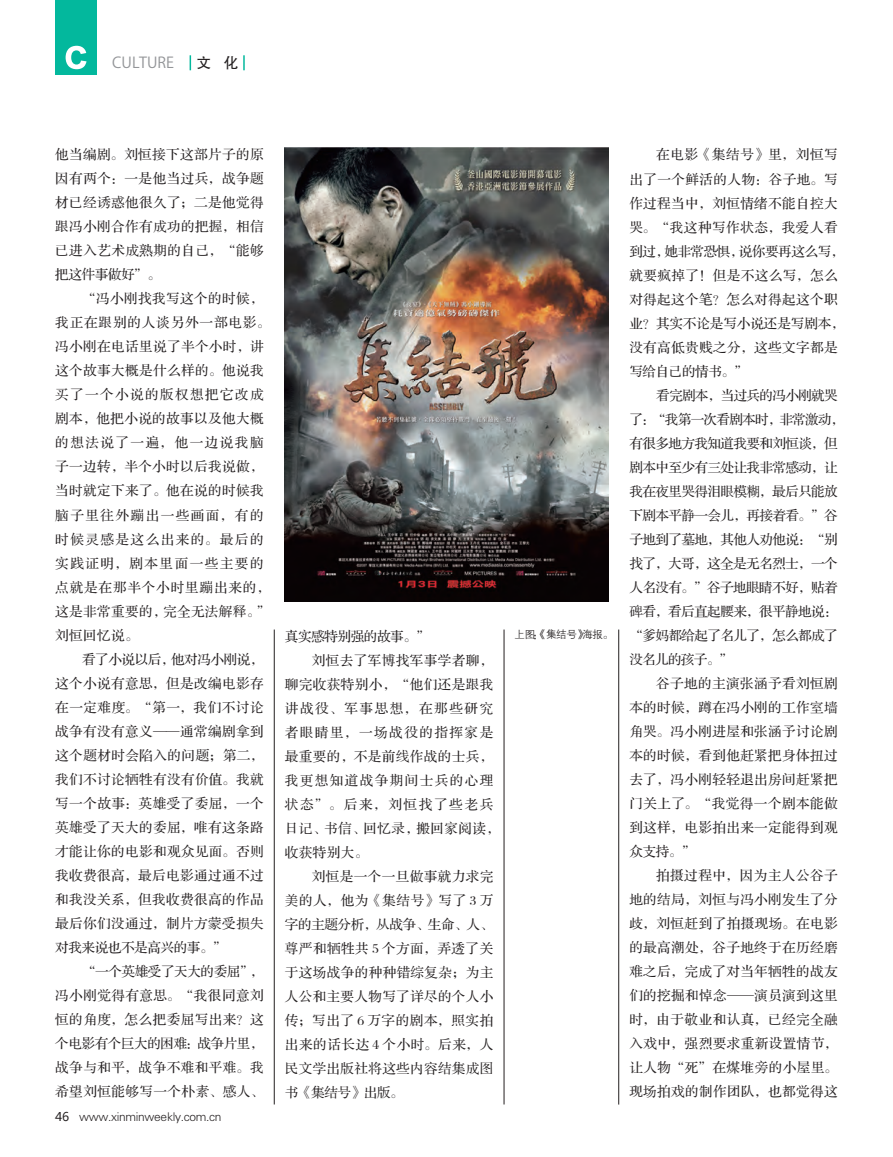
<style>
.page{position:relative;width:893px;height:1157px;background:#fff}
.page>*{position:absolute;margin:0;border:0;box-sizing:border-box;transform-origin:0 0}
.t1{font:15px "Koz Go Pro";color:#939598}
.t2{font:15px "FZHTJW GB1 0";color:#231f20}
.t3{font:13.5px "FZS3 JW GB1 0";letter-spacing:.035em;color:#231f20}
.t4{font:13.5px "FZS3 JW GB1 0";letter-spacing:-.035em;color:#231f20}
.t5{font:13.5px "FZS3 JW GB1 0";letter-spacing:-.025em;color:#231f20}
.t6{font:13.5px "FZS3 JW GB1 0";letter-spacing:.115em;color:#231f20}
.t7{font:13.5px "FZS3 JW GB1 0";letter-spacing:.07em;color:#231f20}
.t8{font:13.5px "FZS3 JW GB1 0";letter-spacing:.11em;color:#231f20}
.t9{font:13.5px "FZS3 JW GB1 0";letter-spacing:.055em;color:#231f20}
.t10{font:13.5px "FZS3 JW GB1 0";letter-spacing:-.045em;color:#231f20}
.t11{font:13.5px "FZS3 JW GB1 0";color:#231f20}
.t12{font:13.5px "FZS3 JW GB1 0";letter-spacing:.125em;color:#231f20}
.t13{font:13.5px "FZS3 JW GB1 0";letter-spacing:.13em;color:#231f20}
.t14{font:13.5px "FZS3 JW GB1 0";letter-spacing:-.04em;color:#231f20}
.t15{font:12px "FZXH1 JW GB1 0";letter-spacing:-.025em;color:#231f20}
.t16{font:10.5px "FZZDXJW GB1 0";letter-spacing:-.025em;color:#231f20}
.s1{font-family:"Microsoft Ya Hei"}
</style>
<div class="page">
<svg style="left:190px;top:55px;width:1px;height:15px"></svg>
<svg style="left:243px;top:55px;width:2px;height:15px"></svg>
<div style="left:55px;top:0;width:42px;height:74px;background:#03b89d"></div>
<svg style="left:66px;top:46px;width:21px;height:23px"></svg>
<hr style="left:618px;top:629px;width:1px;height:475px;background:#231f20">
<hr style="left:274px;top:629px;width:1px;height:475px;background:#231f20">
<hr style="left:504px;top:629px;width:1px;height:475px;background:#231f20">
<img style="left:285px;top:148px;width:323px;height:453px">
<p class="t1" style="left:112px;top:53px;width:63px">CULTURE</p>
<p class="t2" style="left:196px;top:55px;width:44px">文 化</p>
<p class="t3" style="left:55px;top:148px;width:210px">他当编剧。刘恒接下这部片子的原</p>
<p class="t3" style="left:55px;top:172px;width:210px">因有两个：一是他当过兵，战争题</p>
<p class="t3" style="left:55px;top:196px;width:210px">材已经诱惑他很久了；二是他觉得</p>
<p class="t3" style="left:55px;top:220px;width:210px">跟冯小刚合作有成功的把握，相信</p>
<p class="t3" style="left:55px;top:244px;width:210px">已进入艺术成熟期的自己，“能够</p>
<p class="t3" style="left:55px;top:268px;width:107px">把这件事做好”。</p>
<p class="t3" style="left:82px;top:292px;width:183px">“冯小刚找我写这个的时候，</p>
<p class="t7" style="left:55px;top:316px;width:217px">我正在跟别的人谈另外一部电影。</p>
<p class="t3" style="left:55px;top:340px;width:210px">冯小刚在电话里说了半个小时，讲</p>
<p class="t3" style="left:55px;top:364px;width:210px">这个故事大概是什么样的。他说我</p>
<p class="t8" style="left:55px;top:388px;width:210px">买了一个小说的版权想把它改成</p>
<p class="t3" style="left:55px;top:412px;width:210px">剧本，他把小说的故事以及他大概</p>
<p class="t6" style="left:55px;top:436px;width:210px">的想法说了一遍，他一边说我脑</p>
<p class="t3" style="left:55px;top:460px;width:210px">子一边转，半个小时以后我说做，</p>
<p class="t3" style="left:55px;top:484px;width:210px">当时就定下来了。他在说的时候我</p>
<p class="t6" style="left:55px;top:508px;width:210px">脑子里往外蹦出一些画面，有的</p>
<p class="t6" style="left:55px;top:532px;width:210px">时候灵感是这么出来的。最后的</p>
<p class="t6" style="left:55px;top:556px;width:210px">实践证明，剧本里面一些主要的</p>
<p class="t7" style="left:55px;top:580px;width:217px">点就是在那半个小时里蹦出来的，</p>
<p class="t3" style="left:55px;top:604px;width:217px">这是非常重要的，完全无法解释。”</p>
<p class="t3" style="left:55px;top:628px;width:85px">刘恒回忆说。</p>
<p class="t5" style="left:82px;top:652px;width:183px">看了小说以后，他对冯小刚说，</p>
<p class="t3" style="left:55px;top:676px;width:210px">这个小说有意思，但是改编电影存</p>
<p class="t3" style="left:55px;top:700px;width:210px">在一定难度。“第一，我们不讨论</p>
<p class="t3" style="left:55px;top:724px;width:210px">战争有没有意义——通常编剧拿到</p>
<p class="t3" style="left:55px;top:748px;width:210px">这个题材时会陷入的问题；第二，</p>
<p class="t3" style="left:55px;top:772px;width:210px">我们不讨论牺牲有没有价值。我就</p>
<p class="t3" style="left:55px;top:796px;width:210px">写一个故事：英雄受了委屈，一个</p>
<p class="t3" style="left:55px;top:820px;width:210px">英雄受了天大的委屈，唯有这条路</p>
<p class="t3" style="left:55px;top:844px;width:210px">才能让你的电影和观众见面。否则</p>
<p class="t3" style="left:55px;top:868px;width:210px">我收费很高，最后电影通过通不过</p>
<p class="t3" style="left:55px;top:892px;width:210px">和我没关系，但我收费很高的作品</p>
<p class="t3" style="left:55px;top:916px;width:210px">最后你们没通过，制片方蒙受损失</p>
<p class="t5" style="left:55px;top:940px;width:173px">对我来说也不是高兴的事。”</p>
<p class="t5" style="left:82px;top:964px;width:183px">“一个英雄受了天大的委屈”，</p>
<p class="t3" style="left:55px;top:988px;width:210px">冯小刚觉得有意思。“我很同意刘</p>
<p class="t3" style="left:55px;top:1012px;width:210px">恒的角度，怎么把委屈写出来？这</p>
<p class="t5" style="left:55px;top:1036px;width:210px">个电影有个巨大的困难：战争片里，</p>
<p class="t3" style="left:55px;top:1060px;width:210px">战争与和平，战争不难和平难。我</p>
<p class="t3" style="left:55px;top:1084px;width:210px">希望刘恒能够写一个朴素、感人、</p>
<p class="t15" style="left:55px;top:1109px;width:168px"><span class="s1">46</span> www.xinminweekly.com.cn</p>
<p class="t5" style="left:285px;top:629px;width:147px">真实感特别强的故事。”</p>
<p class="t3" style="left:312px;top:653px;width:183px">刘恒去了军博找军事学者聊，</p>
<p class="t3" style="left:285px;top:677px;width:210px">聊完收获特别小，“他们还是跟我</p>
<p class="t12" style="left:285px;top:701px;width:210px">讲战役、军事思想，在那些研究</p>
<p class="t6" style="left:285px;top:725px;width:210px">者眼睛里，一场战役的指挥家是</p>
<p class="t3" style="left:285px;top:749px;width:210px">最重要的，不是前线作战的士兵，</p>
<p class="t8" style="left:285px;top:773px;width:210px">我更想知道战争期间士兵的心理</p>
<p class="t13" style="left:285px;top:797px;width:210px">状态”。后来，刘恒找了些老兵</p>
<p class="t3" style="left:285px;top:821px;width:217px">日记、书信、回忆录，搬回家阅读，</p>
<p class="t3" style="left:285px;top:845px;width:85px">收获特别大。</p>
<p class="t3" style="left:312px;top:869px;width:183px">刘恒是一个一旦做事就力求完</p>
<p class="t9" style="left:285px;top:893px;width:210px">美的人，他为《集结号》写了 3 万</p>
<p class="t5" style="left:285px;top:917px;width:210px">字的主题分析，从战争、生命、人、</p>
<p class="t3" style="left:285px;top:941px;width:210px">尊严和牺牲共 5 个方面，弄透了关</p>
<p class="t3" style="left:285px;top:965px;width:210px">于这场战争的种种错综复杂；为主</p>
<p class="t3" style="left:285px;top:989px;width:210px">人公和主要人物写了详尽的个人小</p>
<p class="t3" style="left:285px;top:1013px;width:210px">传；写出了 6 万字的剧本，照实拍</p>
<p class="t3" style="left:285px;top:1037px;width:210px">出来的话长达 4 个小时。后来，人</p>
<p class="t3" style="left:285px;top:1061px;width:210px">民文学出版社将这些内容结集成图</p>
<p class="t3" style="left:285px;top:1085px;width:120px">书《集结号》出版。</p>
<p class="t16" style="left:514px;top:629px;width:100px">上图：《集结号》海报。</p>
<p class="t9" style="left:656px;top:148px;width:183px">在电影《集结号》里，刘恒写</p>
<p class="t3" style="left:629px;top:172px;width:210px">出了一个鲜活的人物：谷子地。写</p>
<p class="t3" style="left:629px;top:196px;width:210px">作过程当中，刘恒情绪不能自控大</p>
<p class="t3" style="left:629px;top:220px;width:210px">哭。“我这种写作状态，我爱人看</p>
<p class="t5" style="left:629px;top:244px;width:217px">到过，她非常恐惧，说你要再这么写，</p>
<p class="t3" style="left:629px;top:268px;width:210px">就要疯掉了！但是不这么写，怎么</p>
<p class="t3" style="left:629px;top:292px;width:210px">对得起这个笔？怎么对得起这个职</p>
<p class="t11" style="left:629px;top:316px;width:217px">业？其实不论是写小说还是写剧本，</p>
<p class="t3" style="left:629px;top:340px;width:210px">没有高低贵贱之分，这些文字都是</p>
<p class="t5" style="left:629px;top:364px;width:120px">写给自己的情书。”</p>
<p class="t14" style="left:656px;top:388px;width:183px">看完剧本，当过兵的冯小刚就哭</p>
<p class="t10" style="left:629px;top:412px;width:217px">了：“我第一次看剧本时，非常激动，</p>
<p class="t4" style="left:629px;top:436px;width:210px">有很多地方我知道我要和刘恒谈，但</p>
<p class="t4" style="left:629px;top:460px;width:210px">剧本中至少有三处让我非常感动，让</p>
<p class="t4" style="left:629px;top:484px;width:210px">我在夜里哭得泪眼模糊，最后只能放</p>
<p class="t4" style="left:629px;top:508px;width:210px">下剧本平静一会儿，再接着看。”谷</p>
<p class="t4" style="left:629px;top:532px;width:210px">子地到了墓地，其他人劝他说：“别</p>
<p class="t4" style="left:629px;top:556px;width:210px">找了，大哥，这全是无名烈士，一个</p>
<p class="t4" style="left:629px;top:580px;width:210px">人名没有。”谷子地眼睛不好，贴着</p>
<p class="t4" style="left:629px;top:604px;width:210px">碑看，看后直起腰来，很平静地说：</p>
<p class="t4" style="left:629px;top:628px;width:210px">“爹妈都给起了名儿了，怎么都成了</p>
<p class="t3" style="left:629px;top:652px;width:105px">没名儿的孩子。”</p>
<p class="t3" style="left:656px;top:676px;width:183px">谷子地的主演张涵予看刘恒剧</p>
<p class="t3" style="left:629px;top:700px;width:210px">本的时候，蹲在冯小刚的工作室墙</p>
<p class="t3" style="left:629px;top:724px;width:210px">角哭。冯小刚进屋和张涵予讨论剧</p>
<p class="t3" style="left:629px;top:748px;width:210px">本的时候，看到他赶紧把身体扭过</p>
<p class="t3" style="left:629px;top:772px;width:210px">去了，冯小刚轻轻退出房间赶紧把</p>
<p class="t3" style="left:629px;top:796px;width:210px">门关上了。“我觉得一个剧本能做</p>
<p class="t3" style="left:629px;top:820px;width:210px">到这样，电影拍出来一定能得到观</p>
<p class="t3" style="left:629px;top:844px;width:68px">众支持。”</p>
<p class="t3" style="left:656px;top:868px;width:183px">拍摄过程中，因为主人公谷子</p>
<p class="t3" style="left:629px;top:892px;width:210px">地的结局，刘恒与冯小刚发生了分</p>
<p class="t3" style="left:629px;top:916px;width:210px">歧，刘恒赶到了拍摄现场。在电影</p>
<p class="t3" style="left:629px;top:940px;width:210px">的最高潮处，谷子地终于在历经磨</p>
<p class="t3" style="left:629px;top:964px;width:210px">难之后，完成了对当年牺牲的战友</p>
<p class="t3" style="left:629px;top:988px;width:210px">们的挖掘和悼念——演员演到这里</p>
<p class="t3" style="left:629px;top:1012px;width:210px">时，由于敬业和认真，已经完全融</p>
<p class="t3" style="left:629px;top:1036px;width:210px">入戏中，强烈要求重新设置情节，</p>
<p class="t3" style="left:629px;top:1060px;width:210px">让人物“死”在煤堆旁的小屋里。</p>
<p class="t3" style="left:629px;top:1084px;width:210px">现场拍戏的制作团队，也都觉得这</p>
</div>
